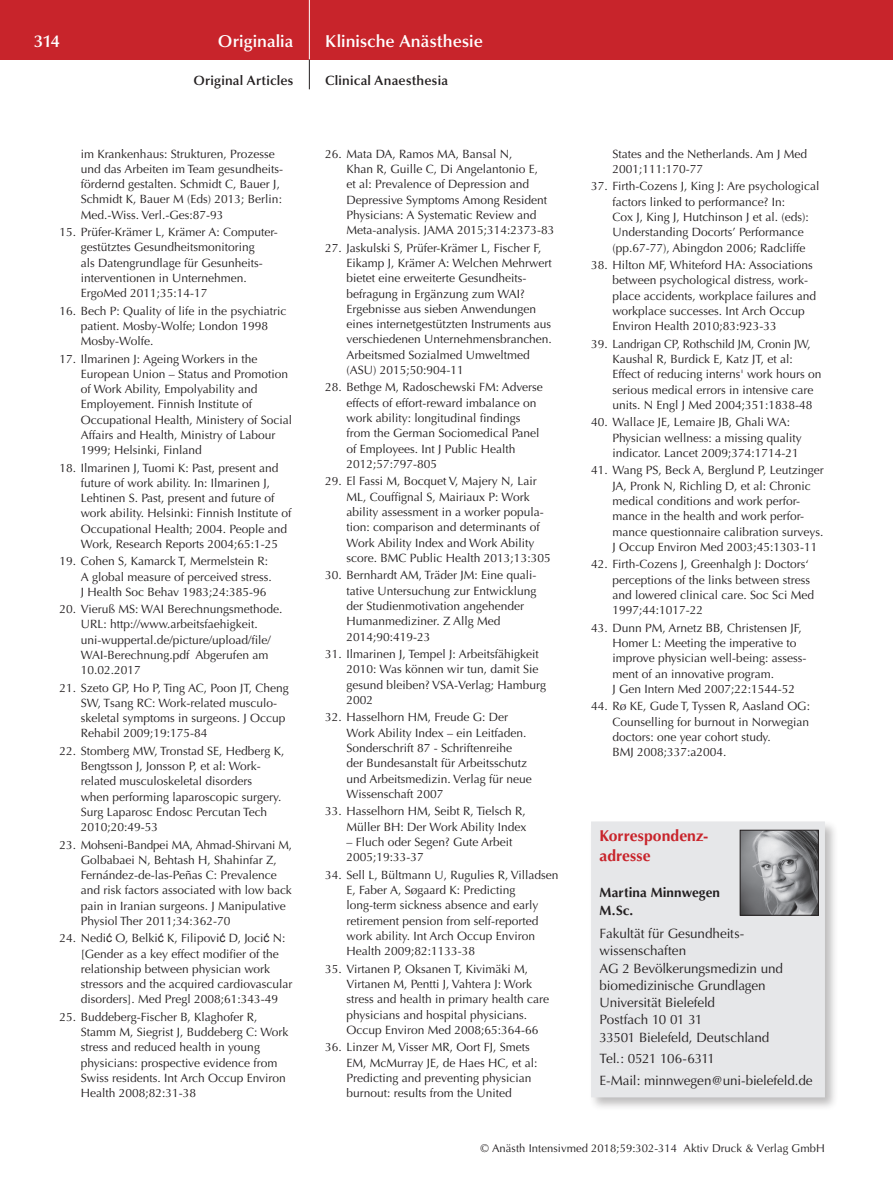
<style>
.page{position:relative;width:893px;height:1191px;background:#fff}
.page>*{position:absolute;margin:0;border:0;box-sizing:border-box;transform-origin:0 0}
.t1{font:600 17.25px "Optima";color:#fff}
.t2{font:700 15.75px/19.5px "Optima";color:#c8242b}
.t3{font:13.5px/17.2px "Optima";letter-spacing:-.01em;color:#231f20}
.t4{font:600 13.5px "Optima";letter-spacing:.015em;color:#231f20}
.t5{font:700 13.5px/17.2px "Optima";letter-spacing:.005em;color:#231f20}
.t6{font:12px/15.3px "Optima";color:#231f20}
.t7{font:11.25px "Optima";letter-spacing:.005em;color:#231f20}
.s1{font-family:"Arial"}
</style>
<div class="page">
<div style="left:0;top:0;width:893px;height:60px;background:#c8242b"></div>
<hr style="left:309px;top:0;width:1px;height:60px;background:#fff">
<svg style="left:309px;top:60px;width:1px;height:29px"></svg>
<div style="left:589px;top:819px;width:250px;height:292px;background:#231f20;opacity:.3"></div>
<div style="left:591px;top:821px;width:234px;height:276px;background:#e6e7e9"></div>
<img style="left:742px;top:832px;width:75px;height:81px">
<div style="left:740px;top:830px;width:79px;height:85px;border:1px solid #231f20"></div>
<h1 class="t1" style="left:34px;top:31px;width:27px">314</h1>
<h1 class="t1" style="left:218px;top:31px;width:77px">Originalia</h1>
<p class="t4" style="left:194px;top:73px;width:101px">Original Articles</p>
<p class="t6" style="left:81px;top:146px;width:204px">im Krankenhaus: Strukturen, Prozesse und das Arbeiten im Team gesundheits&shy;fördernd gestalten. Schmidt C, Bauer J, Schmidt K, Bauer M (Eds) 2013; Berlin:<br>Med.-Wiss. Verl.-Ges:87-93</p>
<p class="t6" style="left:81px;top:224px;width:198px;text-indent:-21px">15. Prüfer-Krämer L, Krämer A: Computer&shy;gestütztes Gesundheitsmonitoring<br>als Datengrundlage für Gesunheits&shy;interventionen in Unternehmen.<br>ErgoMed 2011;35:14-17</p>
<p class="t6" style="left:81px;top:303px;width:207px;text-indent:-21px">16. Bech P: Quality of life in the psychiatric patient. Mosby-Wolfe; London 1998<br>Mosby-Wolfe.</p>
<p class="t6" style="left:81px;top:351px;width:213px;text-indent:-21px">17. Ilmarinen J: Ageing Workers in the European Union – Status and Promotion of Work Ability, Empolyability and Employement. Finnish Institute of Occupational Health, Ministery of Social Affairs and Health, Ministry of Labour 1999; Helsinki, Finland</p>
<p class="t6" style="left:81px;top:460px;width:212px;text-indent:-21px">18. Ilmarinen J, Tuomi K: Past, present and future of work ability. In: Ilmarinen J, Lehtinen S. Past, present and future of work ability. Helsinki: Finnish Institute of Occupational Health; 2004. People and Work, Research Reports 2004;65:1-25</p>
<p class="t6" style="left:81px;top:554px;width:192px;text-indent:-21px">19. Cohen S, Kamarck T, Mermelstein R:<br>A global measure of perceived stress.<br>J Health Soc Behav 1983;24:385-96</p>
<p class="t6" style="left:81px;top:601px;width:203px;text-indent:-21px">20. Vieruß MS: WAI Berechnungsmethode.<br>URL: http://www.arbeitsfaehigkeit. uni-wuppertal.de/picture/upload/file/ WAI-Berechnung.pdf Abgerufen am 10.02.2017</p>
<p class="t6" style="left:81px;top:680px;width:209px;text-indent:-21px">21. Szeto GP, Ho P, Ting AC, Poon JT, Cheng SW, Tsang RC: Work-related musculo&shy;skeletal symptoms in surgeons. J Occup Rehabil 2009;19:175-84</p>
<p class="t6" style="left:81px;top:743px;width:205px;text-indent:-21px">22. Stomberg MW, Tronstad SE, Hedberg K, Bengtsson J, Jonsson P, et al: Work&shy;related musculoskeletal disorders<br>when performing laparoscopic surgery.<br>Surg Laparosc Endosc Percutan Tech 2010;20:49-53</p>
<p class="t6" style="left:81px;top:837px;width:213px;text-indent:-21px">23. Mohseni-Bandpei MA, Ahmad-Shirvani M, Golbabaei N, Behtash H, Shahinfar Z, Fernández-de-las-Peñas C: Prevalence and risk factors associated with low back pain in Iranian surgeons. J Manipulative Physiol Ther 2011;34:362-70</p>
<p class="t6" style="left:81px;top:930px;width:213px;text-indent:-21px">24. Nedi<span class="s1">ć</span> O, Belki<span class="s1">ć</span> K, Filipovi<span class="s1">ć</span> D, Joci<span class="s1">ć</span> N: [Gender as a key effect modifier of the relationship between physician work stressors and the acquired cardiovascular disorders]. Med Pregl 2008;61:343-49</p>
<p class="t6" style="left:81px;top:1009px;width:209px;text-indent:-21px">25. Buddeberg-Fischer B, Klaghofer R, Stamm M, Siegrist J, Buddeberg C: Work stress and reduced health in young physicians: prospective evidence from Swiss residents. Int Arch Occup Environ Health 2008;82:31-38</p>
<h1 class="t1" style="left:325px;top:31px;width:159px">Klinische Anästhesie</h1>
<p class="t4" style="left:325px;top:73px;width:124px">Clinical Anaesthesia</p>
<p class="t6" style="left:347px;top:146px;width:209px;text-indent:-21px">26. Mata DA, Ramos MA, Bansal N,<br>Khan R, Guille C, Di Angelantonio E,<br>et al: Prevalence of Depression and Depressive Symptoms Among Resident Physicians: A Systematic Review and Meta-analysis. JAMA 2015;314:2373-83</p>
<p class="t6" style="left:347px;top:240px;width:207px;text-indent:-21px">27. Jaskulski S, Prüfer-Krämer L, Fischer F, Eikamp J, Krämer A: Welchen Mehrwert bietet eine erweiterte Gesundheits&shy;befragung in Ergänzung zum WAI?<br>Ergebnisse aus sieben Anwendungen eines internetgestützten Instruments aus verschiedenen Unternehmensbranchen.<br>Arbeitsmed Sozialmed Umweltmed (ASU) 2015;50:904-11</p>
<p class="t6" style="left:347px;top:380px;width:198px;text-indent:-21px">28. Bethge M, Radoschewski FM: Adverse effects of effort-reward imbalance on work ability: longitudinal findings from the German Sociomedical Panel of Employees. Int J Public Health 2012;57:797-805</p>
<p class="t6" style="left:347px;top:474px;width:206px;text-indent:-21px">29. El Fassi M, Bocquet V, Majery N, Lair ML, Couffignal S, Mairiaux P: Work ability assessment in a worker popula&shy;tion: comparison and determinants of Work Ability Index and Work Ability score. BMC Public Health 2013;13:305</p>
<p class="t6" style="left:347px;top:568px;width:191px;text-indent:-21px">30. Bernhardt AM, Träder JM: Eine quali&shy;tative Untersuchung zur Entwicklung der Studienmotivation angehender<br>Humanmediziner. Z Allg Med<br>2014;90:419-23</p>
<p class="t6" style="left:347px;top:646px;width:201px;text-indent:-21px">31. Ilmarinen J, Tempel J: Arbeitsfähigkeit<br>2010: Was können wir tun, damit Sie gesund bleiben? VSA-Verlag; Hamburg<br>2002</p>
<p class="t6" style="left:347px;top:710px;width:187px;text-indent:-21px">32. Hasselhorn HM, Freude G: Der<br>Work Ability Index – ein Leitfaden.<br>Sonderschrift 87 - Schriftenreihe der Bundesanstalt für Arbeitsschutz und Arbeitsmedizin. Verlag für neue<br>Wissenschaft 2007</p>
<p class="t6" style="left:325px;top:804px;width:203px;text-align:right">33. Hasselhorn HM, Seibt R, Tielsch R,<br>Müller BH: Der Work Ability Index</p>
<p class="t6" style="left:347px;top:834px;width:168px">– Fluch oder Segen? Gute Arbeit<br>2005;19:33-37</p>
<p class="t6" style="left:347px;top:867px;width:213px;text-indent:-21px">34. Sell L, Bültmann U, Rugulies R, Villadsen E, Faber A, Søgaard K: Predicting long-term sickness absence and early retirement pension from self-reported work ability. Int Arch Occup Environ Health 2009;82:1133-38</p>
<p class="t6" style="left:347px;top:961px;width:204px;text-indent:-21px">35. Virtanen P, Oksanen T, Kivimäki M, Virtanen M, Pentti J, Vahtera J: Work stress and health in primary health care physicians and hospital physicians.<br>Occup Environ Med 2008;65:364-66</p>
<p class="t6" style="left:347px;top:1039px;width:192px;text-indent:-21px">36. Linzer M, Visser MR, Oort FJ, Smets EM, McMurray JE, de Haes HC, et al:<br>Predicting and preventing physician burnout: results from the United</p>
<p class="t6" style="left:612px;top:146px;width:196px">States and the Netherlands. Am J Med<br>2001;111:170-77</p>
<p class="t6" style="left:612px;top:179px;width:209px;text-indent:-21px">37. Firth-Cozens J, King J: Are psychological factors linked to performance? In:<br>Cox J, King J, Hutchinson J et al. (eds):<br>Understanding Docorts’ Performance (pp.67-77), Abingdon 2006; Radcliffe</p>
<p class="t6" style="left:612px;top:257px;width:205px;text-indent:-21px">38. Hilton MF, Whiteford HA: Associations between psychological distress, work&shy;place accidents, workplace failures and workplace successes. Int Arch Occup Environ Health 2010;83:923-33</p>
<p class="t6" style="left:612px;top:336px;width:211px;text-indent:-21px">39. Landrigan CP, Rothschild JM, Cronin JW, Kaushal R, Burdick E, Katz JT, et al:<br>Effect of reducing interns' work hours on serious medical errors in intensive care units. N Engl J Med 2004;351:1838-48</p>
<p class="t6" style="left:612px;top:415px;width:191px;text-indent:-21px">40. Wallace JE, Lemaire JB, Ghali WA:<br>Physician wellness: a missing quality indicator. Lancet 2009;374:1714-21</p>
<p class="t6" style="left:612px;top:463px;width:213px;text-indent:-21px">41. Wang PS, Beck A, Berglund P, Leutzinger JA, Pronk N, Richling D, et al: Chronic medical conditions and work perfor&shy;mance in the health and work perfor&shy;mance questionnaire calibration surveys.<br>J Occup Environ Med 2003;45:1303-11</p>
<p class="t6" style="left:612px;top:557px;width:203px;text-indent:-21px">42. Firth-Cozens J, Greenhalgh J: Doctors‘ perceptions of the links between stress and lowered clinical care. Soc Sci Med 1997;44:1017-22</p>
<p class="t6" style="left:612px;top:620px;width:195px;text-indent:-21px">43. Dunn PM, Arnetz BB, Christensen JF, Homer L: Meeting the imperative to improve physician well-being: assess&shy;ment of an innovative program.<br>J Gen Intern Med 2007;22:1544-52</p>
<p class="t6" style="left:612px;top:699px;width:199px;text-indent:-21px">44. Rø KE, Gude T, Tyssen R, Aasland OG:<br>Counselling for burnout in Norwegian doctors: one year cohort study.<br>BMJ 2008;337:a2004.</p>
<h2 class="t2" style="left:600px;top:826px;width:110px">Korrespondenz&shy;adresse</h2>
<p class="t5" style="left:600px;top:884px;width:122px">Martina Minnwegen<br>M.Sc.</p>
<p class="t3" style="left:600px;top:925px;width:185px">Fakultät für Gesundheits&shy;wissenschaften<br>AG 2 Bevölkerungsmedizin und biomedizinische Grundlagen<br>Universität Bielefeld<br>Postfach 10 01 31<br>33501 Bielefeld, Deutschland</p>
<p class="t3" style="left:600px;top:1048px;width:215px;line-height:21.5px">Tel.: 0521 106-6311<br>E-Mail: minnwegen@uni-bielefeld.de</p>
<p class="t7" style="left:480px;top:1142px;width:346px">© Anästh Intensivmed 2018;59:302-314 Aktiv Druck &amp; Verlag GmbH</p>
</div>
